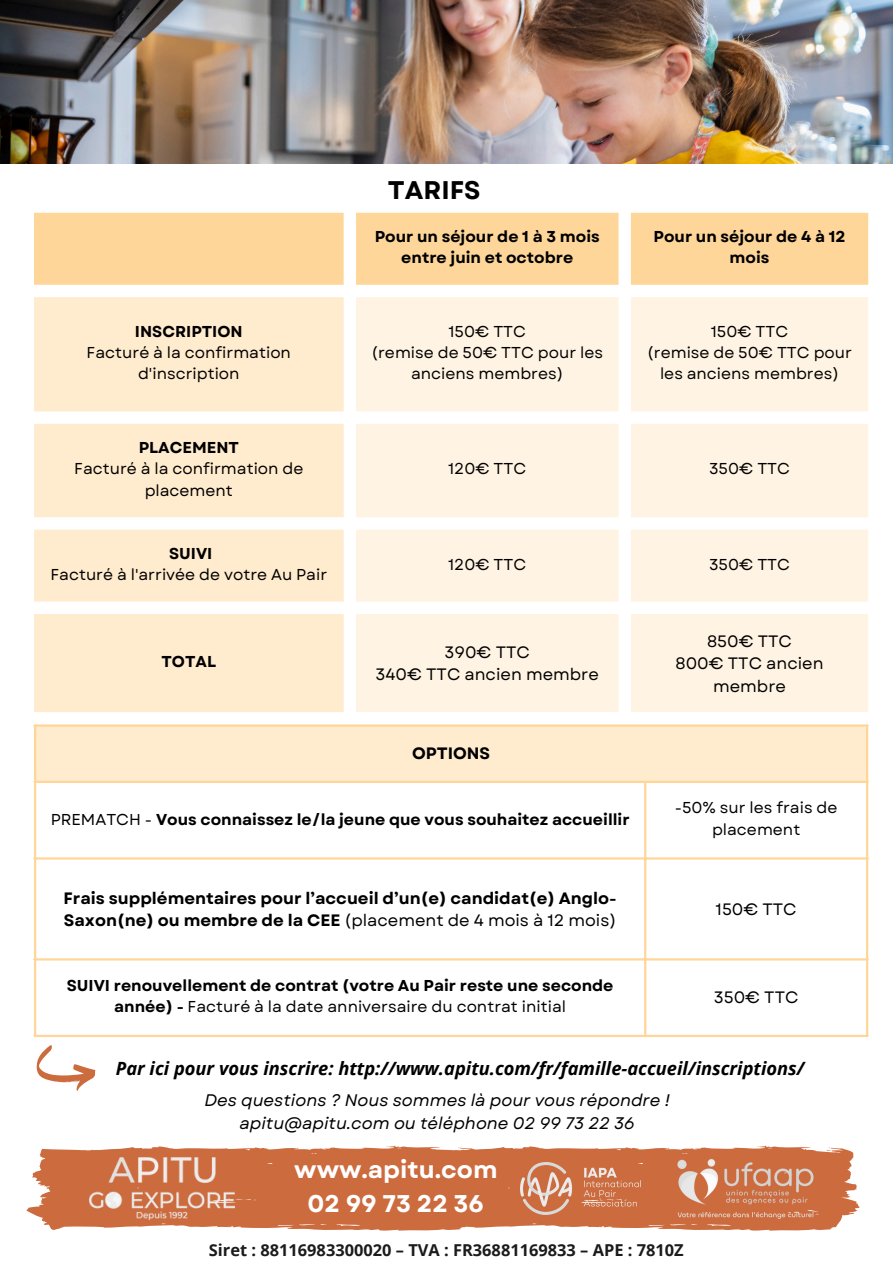
<style>
.page{position:relative;width:894px;height:1264px;background:#fff}
.page>*{position:absolute;margin:0;border:0;box-sizing:border-box;transform-origin:0 0}
.t1{font:700 25.5px "Garet";color:#000}
.t2{font:700 24.15px/33.8px "Garet";color:#fff;text-align:center}
.t3{font:italic 700 18.3px "Open Sans";color:#000}
.t4{font:italic 16.8px/22.5px "Garet";color:#000;text-align:center}
.t5{font:700 16.5px/22.5px "Garet";color:#000}
.t6{font:16.5px/22.5px "Garet";color:#000;text-align:center}
.t7{font:700 16.35px "Open Sans";color:#1b1b1b}
.t8{font:700 15.75px/21.3px "Garet";color:#000;text-align:center}
.t9{font:15.75px/21.3px "Garet";color:#000;text-align:center}
.s1{font-weight:400}
</style>
<div class="page">
<img style="left:0;top:0;width:892px;height:163px">
<div style="left:34px;top:213px;width:834px;height:72px;background:#ffd699"></div>
<svg style="left:34px;top:297px;width:309px;height:415px;background:#ffecd1"></svg>
<svg style="left:356px;top:297px;width:512px;height:415px;background:#fff5e6"></svg>
<div style="left:35px;top:725px;width:832px;height:57px;background:#ffebcd"></div>
<hr style="left:34px;top:726px;width:2px;height:308px;background:#ffd699">
<hr style="left:644px;top:783px;width:2px;height:251px;background:#ffd699">
<hr style="left:865px;top:726px;width:3px;height:308px;background:#ffd699">
<hr style="left:34px;top:724px;width:834px;height:2px;background:#ffd699">
<hr style="left:34px;top:780px;width:834px;height:3px;background:#ffd699">
<hr style="left:34px;top:857px;width:834px;height:2px;background:#ffd699">
<hr style="left:34px;top:958px;width:834px;height:2px;background:#ffd699">
<hr style="left:34px;top:1034px;width:834px;height:3px;background:#ffd699">
<svg style="left:36px;top:1045px;width:60px;height:46px"></svg>
<svg style="left:27px;top:1145px;width:831px;height:86px;background:#d3815a"></svg>
<img style="left:89px;top:1157px;width:145px;height:62px">
<img style="left:520px;top:1162px;width:120px;height:51px">
<img style="left:672px;top:1157px;width:146px;height:63px">
<p class="t1" style="left:388px;top:171px;width:94px">TARIFS</p>
<h1 class="t8" style="left:135px;top:320px;width:109px">INSCRIPTION</h1>
<p class="t9" style="left:87px;top:342px;width:206px">Facturé à la confirmation d'inscription</p>
<p class="t8" style="left:374px;top:226px;width:226px">Pour un séjour de 1 à 3 mois entre juin et octobre</p>
<p class="t8" style="left:653px;top:226px;width:193px">Pour un séjour de 4 à 12 mois</p>
<p class="t9" style="left:448px;top:320px;width:79px">150€ TTC</p>
<p class="t9" style="left:371px;top:342px;width:233px">(remise de 50€ TTC pour les anciens membres)</p>
<p class="t9" style="left:710px;top:320px;width:79px">150€ TTC</p>
<p class="t9" style="left:647px;top:342px;width:206px">(remise de 50€ TTC pour les anciens membres)</p>
<p class="t8" style="left:139px;top:437px;width:102px">PLACEMENT</p>
<p class="t9" style="left:74px;top:458px;width:231px">Facturé à la confirmation de placement</p>
<p class="t9" style="left:448px;top:458px;width:80px">120€ TTC</p>
<p class="t9" style="left:709px;top:458px;width:82px">350€ TTC</p>
<p class="t8" style="left:169px;top:543px;width:45px">SUIVI</p>
<p class="t9" style="left:50px;top:564px;width:278px">Facturé à l'arrivée de votre Au Pair</p>
<p class="t8" style="left:161px;top:651px;width:56px">TOTAL</p>
<p class="t9" style="left:448px;top:554px;width:80px">120€ TTC</p>
<p class="t9" style="left:709px;top:554px;width:82px">350€ TTC</p>
<p class="t6" style="left:444px;top:641px;width:87px">390€ TTC</p>
<p class="t6" style="left:375px;top:663px;width:225px">340€ TTC ancien membre</p>
<p class="t5" style="left:412px;top:742px;width:80px">OPTIONS</p>
<p class="t6" style="left:707px;top:629px;width:86px">850€ TTC</p>
<p class="t6" style="left:675px;top:652px;width:149px">800€ TTC ancien membre</p>
<p class="t8" style="left:51px;top:808px;width:580px"><span class="s1">PREMATCH -</span> Vous connaissez le/la jeune que vous souhaitez accueillir</p>
<p class="t9" style="left:674px;top:797px;width:164px">-50% sur les frais de placement</p>
<p class="t5" style="left:63px;top:886px;width:554px">Frais supplémentaires pour l’accueil d’un(e) candidat(e) Anglo-<br>Saxon(ne) ou membre de la CEE <span class="s1">(placement de 4 mois à 12 mois)</span></p>
<p class="t8" style="left:67px;top:974px;width:548px">SUIVI renouvellement de contrat (votre Au Pair reste une seconde année) - <span class="s1">Facturé à la date anniversaire du contrat initial</span></p>
<p class="t6" style="left:715px;top:897px;width:83px">150€ TTC</p>
<p class="t6" style="left:713px;top:986px;width:86px">350€ TTC</p>
<p class="t3" style="left:116px;top:1055px;width:690px">Par ici pour vous inscrire: http://www.apitu.com/fr/famille-accueil/inscriptions/</p>
<p class="t4" style="left:204px;top:1089px;width:467px">Des questions ? Nous sommes là pour vous répondre ! apitu@apitu.com ou téléphone 02 99 73 22 36</p>
<p class="t2" style="left:294px;top:1152px;width:205px">www.apitu.com<br>02 99 73 22 36</p>
<h3 class="t7" style="left:209px;top:1238px;width:476px">Siret : 88116983300020 – TVA : FR36881169833 – APE : 7810Z</h3>
</div>
